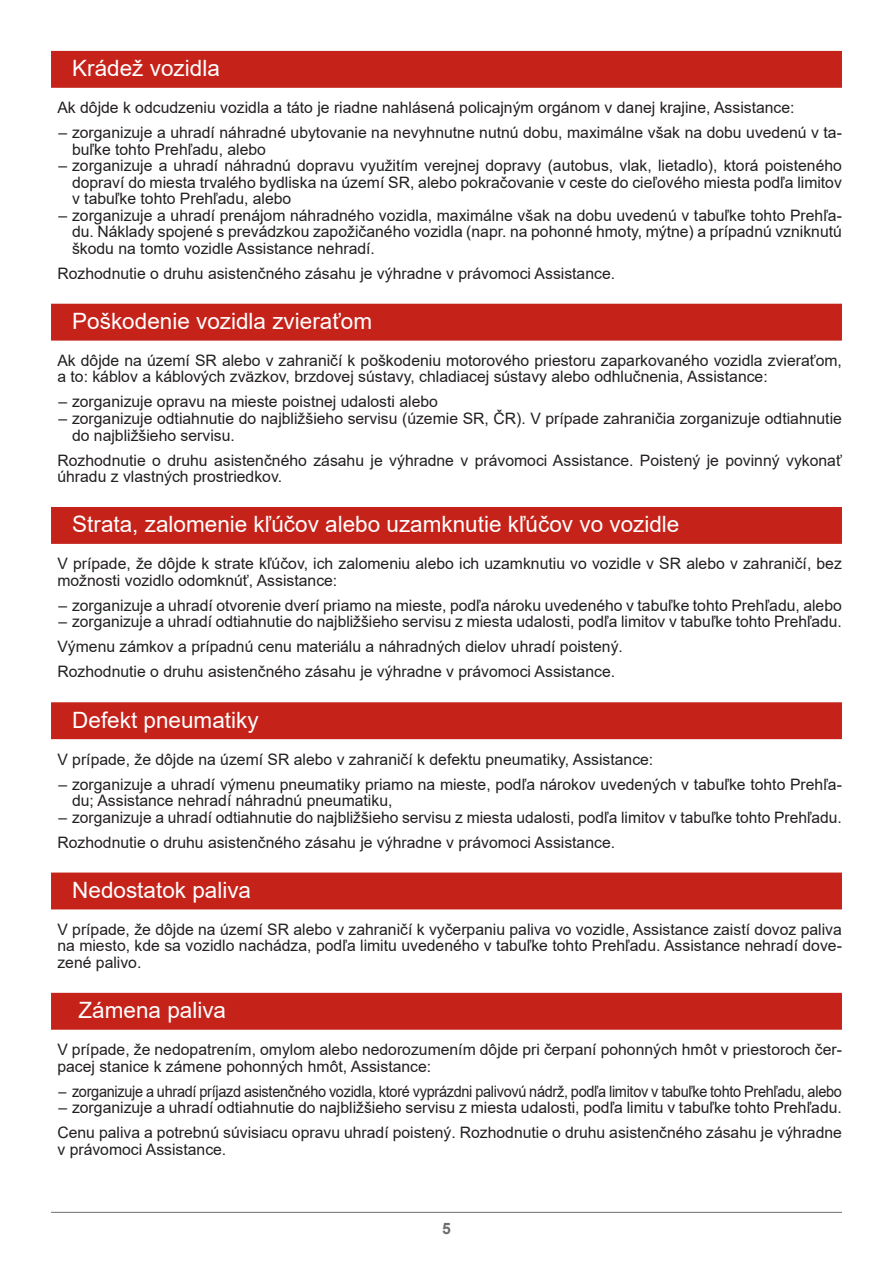
<style>
.page{position:relative;width:893px;height:1263px;background:#fff}
.page>*{position:absolute;margin:0;border:0;box-sizing:border-box;transform-origin:0 0}
.t1{font:22.5px "Arial";color:#fff}
.t2{font:15.75px/16.5px "Arial";color:#231f20}
.t3{font:15.75px "Arial";letter-spacing:-.02em;color:#231f20;scale:.92 1}
.t4{font:700 15.75px "Arial";color:#6c6d70}
</style>
<div class="page">
<hr style="left:51px;top:1212px;width:791px;height:1px;background:#6c6d70">
<div style="left:51px;top:51px;width:791px;height:37px;background:#c5221a"></div>
<div style="left:51px;top:304px;width:791px;height:37px;background:#c5221a"></div>
<div style="left:51px;top:507px;width:791px;height:37px;background:#c5221a"></div>
<div style="left:51px;top:702px;width:791px;height:37px;background:#c5221a"></div>
<div style="left:51px;top:872px;width:791px;height:37px;background:#c5221a"></div>
<div style="left:51px;top:993px;width:791px;height:37px;background:#c5221a"></div>
<h1 class="t1" style="left:72px;top:53px;width:149px">Krádež vozidla</h1>
<p class="t2" style="left:57px;top:99px;width:739px">Ak dôjde k odcudzeniu vozidla a táto je riadne nahlásená policajným orgánom v danej krajine, Assistance:</p>
<p class="t2" style="left:72px;top:124px;width:771px;text-indent:-14px">– zorganizuje a uhradí náhradné ubytovanie na nevyhnutne nutnú dobu, maximálne však na dobu uvedenú v ta&shy;buľke tohto Prehľadu, alebo</p>
<p class="t2" style="left:72px;top:157px;width:771px;text-align:justify;text-indent:-13px">– zorganizuje a uhradí náhradnú dopravu využitím verejnej dopravy (autobus, vlak, lietadlo), ktorá poisteného dopraví do miesta trvalého bydliska na území SR, alebo pokračovanie v ceste do cieľového miesta podľa limitov v tabuľke tohto Prehľadu, alebo</p>
<p class="t2" style="left:72px;top:207px;width:771px;text-align:justify;text-indent:-13px">– zorganizuje a uhradí prenájom náhradného vozidla, maximálne však na dobu uvedenú v tabuľke tohto Prehľa&shy;du. Náklady spojené s prevádzkou zapožičaného vozidla (napr. na pohonné hmoty, mýtne) a prípadnú vzniknutú škodu na tomto vozidle Assistance nehradí.</p>
<p class="t2" style="left:57px;top:265px;width:559px">Rozhodnutie o druhu asistenčného zásahu je výhradne v právomoci Assistance.</p>
<h1 class="t1" style="left:72px;top:306px;width:301px">Poškodenie vozidla zvieraťom</h1>
<p class="t2" style="left:57px;top:352px;width:786px">Ak dôjde na území SR alebo v zahraničí k poškodeniu motorového priestoru zaparkovaného vozidla zvieraťom, a to: káblov a káblových zväzkov, brzdovej sústavy, chladiacej sústavy alebo odhlučnenia, Assistance:</p>
<p class="t2" style="left:59px;top:394px;width:381px">– zorganizuje opravu na mieste poistnej udalosti alebo</p>
<p class="t2" style="left:72px;top:410px;width:771px;text-indent:-13px">– zorganizuje odtiahnutie do najbližšieho servisu (územie SR, ČR). V prípade zahraničia zorganizuje odtiahnutie do najbližšieho servisu.</p>
<p class="t2" style="left:57px;top:452px;width:786px">Rozhodnutie o druhu asistenčného zásahu je výhradne v právomoci Assistance. Poistený je povinný vykonať úhradu z vlastných prostriedkov.</p>
<h1 class="t1" style="left:72px;top:509px;width:609px">Strata, zalomenie kľúčov alebo uzamknutie kľúčov vo vozidle</h1>
<p class="t2" style="left:57px;top:555px;width:786px">V prípade, že dôjde k strate kľúčov, ich zalomeniu alebo ich uzamknutiu vo vozidle v SR alebo v zahraničí, bez možnosti vozidlo odomknúť, Assistance:</p>
<p class="t2" style="left:59px;top:597px;width:785px">– zorganizuje a uhradí otvorenie dverí priamo na mieste, podľa nároku uvedeného v tabuľke tohto Prehľadu, alebo</p>
<p class="t2" style="left:57px;top:609px;width:786px;line-height:25px">– zorganizuje a uhradí odtiahnutie do najbližšieho servisu z miesta udalosti, podľa limitov v tabuľke tohto Prehľadu.<br>Výmenu zámkov a prípadnú cenu materiálu a náhradných dielov uhradí poistený.<br>Rozhodnutie o druhu asistenčného zásahu je výhradne v právomoci Assistance.</p>
<h1 class="t1" style="left:72px;top:704px;width:188px">Defekt pneumatiky</h1>
<p class="t2" style="left:57px;top:751px;width:597px">V prípade, že dôjde na území SR alebo v zahraničí k defektu pneumatiky, Assistance:</p>
<p class="t2" style="left:72px;top:776px;width:771px;text-indent:-14px">– zorganizuje a uhradí výmenu pneumatiky priamo na mieste, podľa nárokov uvedených v tabuľke tohto Prehľa&shy;du; Assistance nehradí náhradnú pneumatiku,</p>
<p class="t2" style="left:57px;top:804px;width:786px;line-height:25px">– zorganizuje a uhradí odtiahnutie do najbližšieho servisu z miesta udalosti, podľa limitov v tabuľke tohto Prehľadu.<br>Rozhodnutie o druhu asistenčného zásahu je výhradne v právomoci Assistance.</p>
<h1 class="t1" style="left:72px;top:875px;width:180px">Nedostatok paliva</h1>
<p class="t2" style="left:57px;top:921px;width:786px;text-align:justify">V prípade, že dôjde na území SR alebo v zahraničí k vyčerpaniu paliva vo vozidle, Assistance zaistí dovoz paliva na miesto, kde sa vozidlo nachádza, podľa limitu uvedeného v tabuľke tohto Prehľadu. Assistance nehradí dove&shy;zené palivo.</p>
<h1 class="t1" style="left:79px;top:995px;width:149px">Zámena paliva</h1>
<p class="t2" style="left:57px;top:1041px;width:786px">V prípade, že nedopatrením, omylom alebo nedorozumením dôjde pri čerpaní pohonných hmôt v priestoroch čer&shy;pacej stanice k zámene pohonných hmôt, Assistance:</p>
<p class="t3" style="left:59px;top:1080px;width:853px">– zorganizuje a uhradí príjazd asistenčného vozidla, ktoré vyprázdni palivovú nádrž, podľa limitov v tabuľke tohto Prehľadu, alebo</p>
<p class="t2" style="left:57px;top:1095px;width:786px;line-height:25px">– zorganizuje a uhradí odtiahnutie do najbližšieho servisu z miesta udalosti, podľa limitu v tabuľke tohto Prehľadu.<br>Cenu paliva a potrebnú súvisiacu opravu uhradí poistený. Rozhodnutie o druhu asistenčného zásahu je výhradne</p>
<p class="t2" style="left:57px;top:1141px;width:170px">v právomoci Assistance.</p>
<p class="t4" style="left:442px;top:1217px;width:10px">5</p>
</div>
